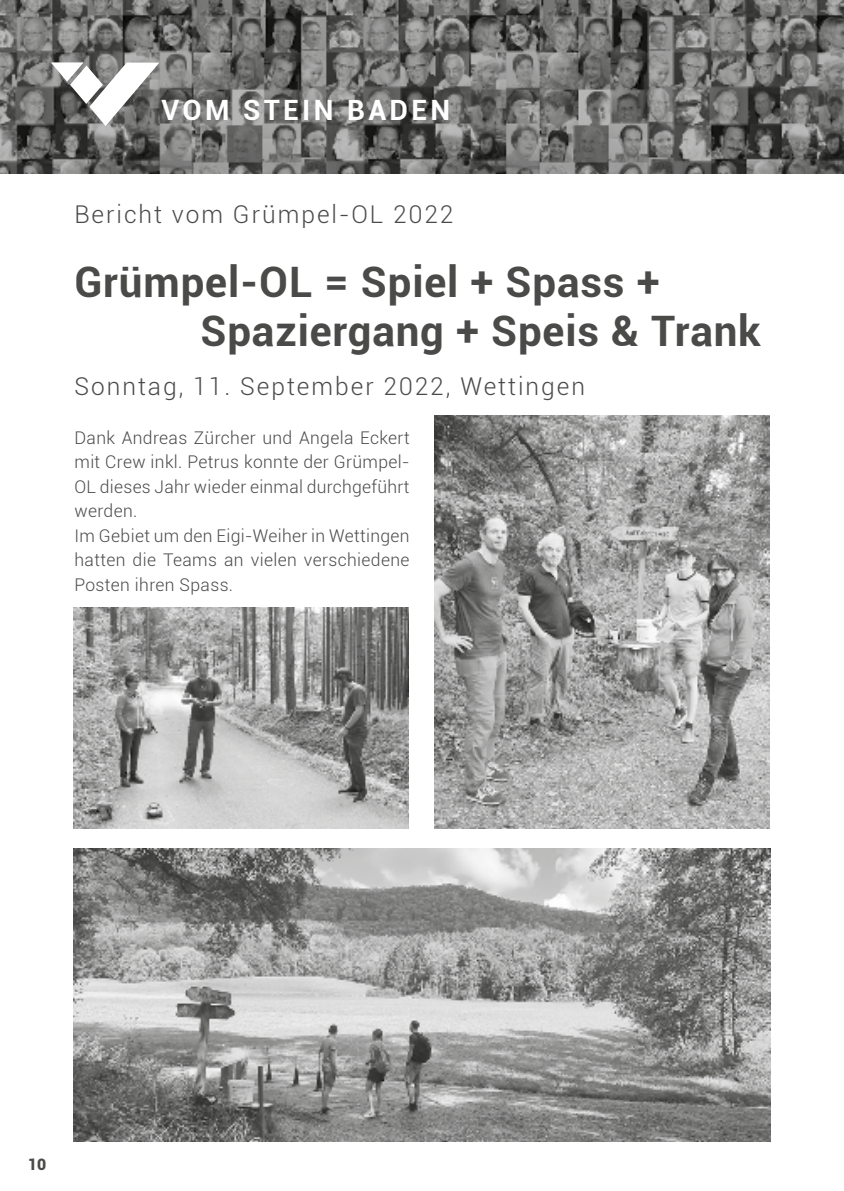
<style>
.page{position:relative;width:844px;height:1191px;background:#fff}
.page>*{position:absolute;margin:0;border:0;box-sizing:border-box;transform-origin:0 0}
.t1{font:700 42px/49px "Roboto";letter-spacing:.02em;color:#4a4a49}
.t2{font:700 28px "Roboto";letter-spacing:.12em;color:#fff}
.t3{font:300 24.5px "Roboto";letter-spacing:.08em;color:#4a4a49}
.t4{font:300 17.5px/24.5px "Roboto";letter-spacing:.02em;color:#4a4a49}
.t5{font:900 15.75px "Roboto";color:#4a4a49}
</style>
<div class="page">
<img style="left:73px;top:607px;width:335px;height:221px">
<img style="left:434px;top:416px;width:334px;height:412px">
<img style="left:73px;top:848px;width:697px;height:293px">
<img style="left:0;top:0;width:843px;height:174px">
<svg style="left:51px;top:62px;width:108px;height:64px"></svg>
<h2 class="t2" style="left:161px;top:94px;width:290px">VOM STEIN BADEN</h2>
<h3 class="t3" style="left:74px;top:203px;width:380px">Bericht vom Grümpel-OL 2022</h3>
<h1 class="t1" style="left:200px;top:260px;width:561px;text-indent:-126px">Grümpel-OL = Spiel + Spass +<br>Spaziergang + Speis &amp; Trank</h1>
<h3 class="t3" style="left:74px;top:375px;width:512px">Sonntag, 11. September 2022, Wettingen</h3>
<p class="t4" style="left:74px;top:426px;width:336px">Dank Andreas Zürcher und Angela Eckert mit Crew inkl. Petrus konnte der Grümpel-OL dieses Jahr wieder einmal durchgeführt werden.<br>Im Gebiet um den Eigi-Weiher in Wettingen hatten die Teams an vielen verschiedene Posten ihren Spass.</p>
<p class="t5" style="left:28px;top:1157px;width:20px">10</p>
</div>
